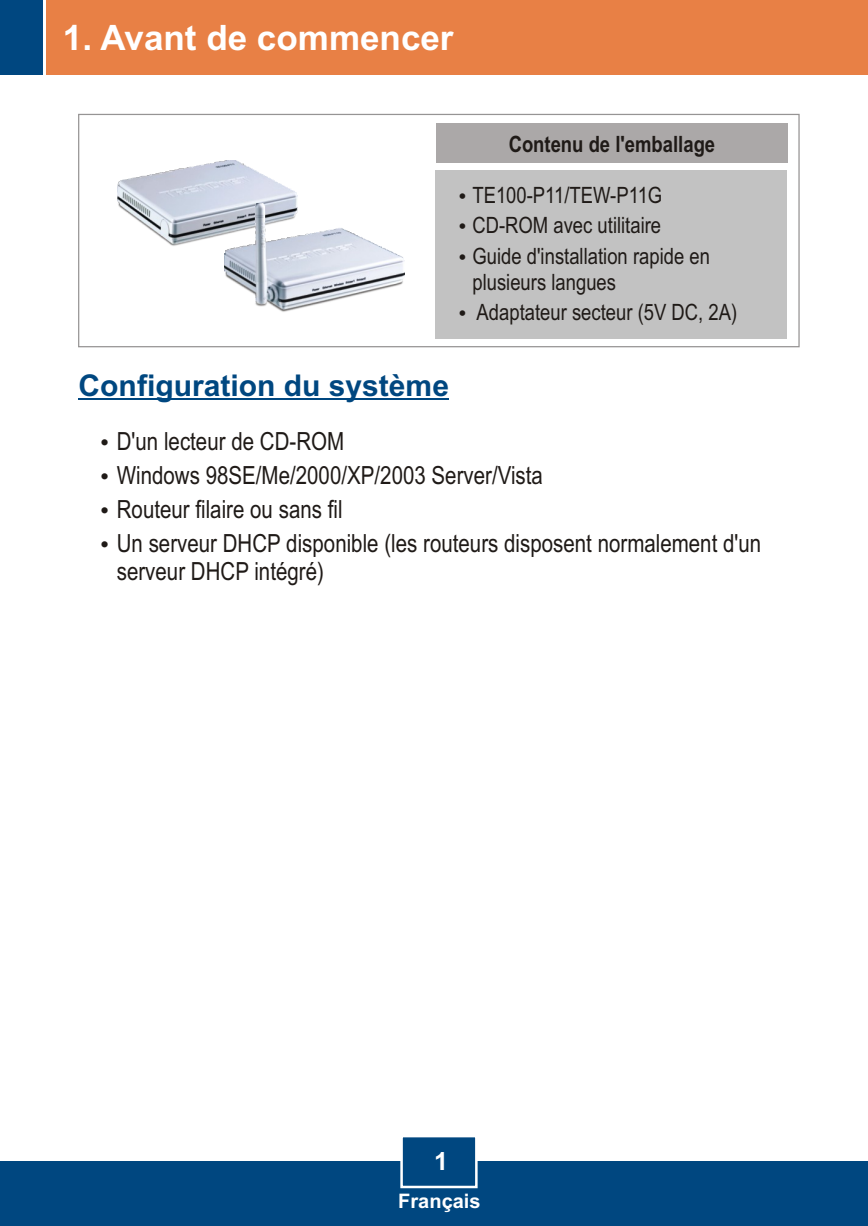
<style>
.page{position:relative;width:868px;height:1226px;background:#fff}
.page>*{position:absolute;margin:0;border:0;box-sizing:border-box;transform-origin:0 0}
.t1{font:700 35px "Arial";color:#fff}
.t2{font:700 30px "Arial";color:#004780}
.t3{font:25px/34px "Arial Narrow";color:#1f1a17}
.t4{font:700 25px "Arial";color:#fff}
.t5{font:22.5px/25.5px "Arial Narrow";color:#1f1a17}
.t6{font:700 22.5px "Arial Narrow";color:#1f1a17}
.t7{font:700 20px "Arial";color:#fff}
</style>
<div class="page">
<div style="left:0;top:1161px;width:867px;height:65px;background:#004780"></div>
<div style="left:46px;top:0;width:821px;height:74px;background:#e88045"></div>
<div style="left:0;top:0;width:43px;height:74px;background:#004780"></div>
<svg style="left:400px;top:1137px;width:78px;height:52px"></svg>
<hr style="left:79px;top:399px;width:370px;height:1px;background:#004780">
<svg style="left:78px;top:113px;width:722px;height:235px"></svg>
<div style="left:435px;top:170px;width:351px;height:168px;background:#c2c2c2"></div>
<div style="left:436px;top:123px;width:350px;height:39px;background:#aba8a8"></div>
<img style="left:118px;top:160px;width:179px;height:86px">
<img style="left:225px;top:203px;width:180px;height:110px">
<h1 class="t1" style="left:63px;top:24px;width:392px">1. Avant de commencer</h1>
<p class="t2" style="left:79px;top:374px;width:372px">Configuration du système</p>
<p class="t3" style="left:117px;top:426px;width:229px">D'un lecteur de CD-ROM</p>
<p class="t6" style="left:508px;top:136px;width:208px">Contenu de l'emballage</p>
<p class="t5" style="left:472px;top:182px;width:191px;line-height:30.5px">TE100-P11/TEW-P11G<br>CD-ROM avec utilitaire</p>
<p class="t5" style="left:472px;top:245px;width:239px">Guide d'installation rapide en plusieurs langues</p>
<p class="t5" style="left:476px;top:301px;width:262px">Adaptateur secteur (5V DC, 2A)</p>
<p class="t3" style="left:117px;top:460px;width:645px">Windows 98SE/Me/2000/XP/2003 Server/Vista<br>Routeur filaire ou sans fil<br>Un serveur DHCP disponible (les routeurs disposent normalement d'un</p>
<p class="t3" style="left:117px;top:556px;width:208px">serveur DHCP intégré)</p>
<p class="t4" style="left:434px;top:1151px;width:15px">1</p>
<p class="t7" style="left:398px;top:1193px;width:84px">Français</p>
</div>
